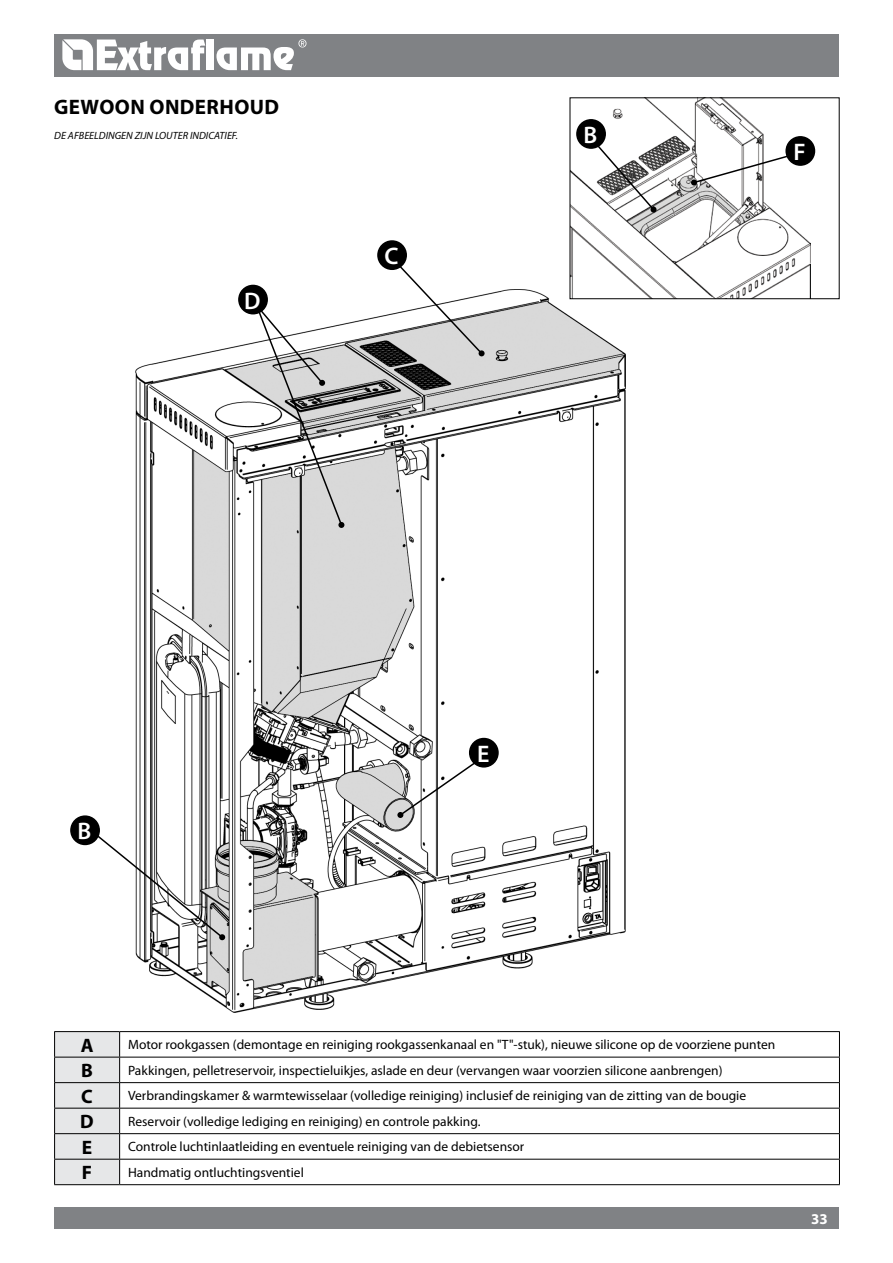
<style>
.page{position:relative;width:893px;height:1263px;background:#fff}
.page>*{position:absolute;margin:0;border:0;box-sizing:border-box;transform-origin:0 0}
.t1{font:600 24px "Myriad Pro";color:#fff}
.t2{font:700 21px "Myriad Pro";letter-spacing:.02em;color:#000}
.t3{font:700 19.5px "Myriad Pro";color:#000}
.t4{font:700 15px "Myriad Pro";color:#fff}
.t5{font:13.5px "Myriad Pro";color:#000}
.t6{font:italic 10.5px "Myriad Pro";color:#000}
</style>
<div class="page">
<img style="left:136px;top:290px;width:489px;height:723px">
<svg style="left:92px;top:830px;width:133px;height:110px"></svg>
<svg style="left:397px;top:760px;width:81px;height:58px"></svg>
<div style="left:470px;top:738px;width:28px;height:29px;background:#000;border-radius:50%"></div>
<div style="left:469px;top:738px;width:30px;height:29px;border:2px solid #000;border-radius:50%"></div>
<svg style="left:254px;top:303px;width:90px;height:225px"></svg>
<div style="left:239px;top:285px;width:28px;height:29px;background:#000;border-radius:50%"></div>
<div style="left:238px;top:285px;width:30px;height:29px;border:2px solid #000;border-radius:50%"></div>
<div style="left:71px;top:816px;width:28px;height:28px;background:#000;border-radius:50%"></div>
<div style="left:70px;top:815px;width:30px;height:30px;border:2px solid #000;border-radius:50%"></div>
<div style="left:378px;top:241px;width:28px;height:28px;background:#000;border-radius:50%"></div>
<div style="left:377px;top:240px;width:30px;height:30px;border:2px solid #000;border-radius:50%"></div>
<svg style="left:396px;top:262px;width:89px;height:94px"></svg>
<img style="left:572px;top:100px;width:238px;height:197px">
<svg style="left:592px;top:140px;width:65px;height:73px"></svg>
<svg style="left:691px;top:151px;width:111px;height:34px"></svg>
<div style="left:577px;top:120px;width:28px;height:28px;background:#000;border-radius:50%"></div>
<div style="left:576px;top:119px;width:30px;height:30px;border:2px solid #000;border-radius:50%"></div>
<div style="left:786px;top:137px;width:28px;height:28px;background:#000;border-radius:50%"></div>
<div style="left:785px;top:136px;width:30px;height:30px;border:2px solid #000;border-radius:50%"></div>
<div style="left:54px;top:34px;width:785px;height:43px;background:#808285"></div>
<svg style="left:62px;top:39px;width:143px;height:31px"></svg>
<div style="left:207px;top:40px;width:7px;height:30px;background:#fff"></div>
<svg style="left:216px;top:39px;width:90px;height:31px"></svg>
<div style="left:54px;top:1208px;width:785px;height:21px;background:#808285"></div>
<hr style="left:120px;top:1031px;width:720px;height:1px;background:#000">
<hr style="left:120px;top:1057px;width:720px;height:1px;background:#000">
<hr style="left:120px;top:1082px;width:720px;height:1px;background:#000">
<hr style="left:120px;top:1108px;width:720px;height:1px;background:#000">
<hr style="left:120px;top:1133px;width:720px;height:1px;background:#000">
<hr style="left:120px;top:1159px;width:720px;height:1px;background:#000">
<svg style="left:54px;top:1031px;width:66px;height:153px;background:#d6d7d8"></svg>
<svg style="left:839px;top:1032px;width:1px;height:152px"></svg>
<hr style="left:54px;top:1184px;width:66px;height:1px;background:#000">
<hr style="left:120px;top:1184px;width:720px;height:1px;background:#000">
<h2 class="t2" style="left:54px;top:93px;width:227px">GEWOON ONDERHOUD</h2>
<p class="t6" style="left:54px;top:129px;width:185px">DE AFBEELDINGEN ZIJN LO UTER INDICATIEF.</p>
<h1 class="t1" style="left:244px;top:285px;width:18px">D</h1>
<h1 class="t1" style="left:384px;top:241px;width:16px">C</h1>
<h1 class="t1" style="left:583px;top:120px;width:15px">B</h1>
<h1 class="t1" style="left:794px;top:137px;width:14px">F</h1>
<h1 class="t1" style="left:78px;top:816px;width:15px">B</h1>
<h1 class="t1" style="left:477px;top:738px;width:14px">E</h1>
<h3 class="t3" style="left:81px;top:1032px;width:13px">A</h3>
<p class="t5" style="left:128px;top:1036px;width:649px">Motor rookgassen (demontage en reiniging rookgassenkanaal en "t"-stuk), nieuwe silicone op de voorziene punten</p>
<h3 class="t3" style="left:81px;top:1058px;width:11px">B</h3>
<p class="t5" style="left:128px;top:1062px;width:596px">Pakkingen, pelletreservoir, inspectieluikjes, aslade en deur (vervangen waar voorzien silicone aanbrengen)</p>
<h3 class="t3" style="left:81px;top:1083px;width:12px">C</h3>
<p class="t5" style="left:128px;top:1087px;width:620px">Verbrandingskamer &amp; warmtewisselaar (volledige reiniging) inclusief de reiniging van de zitting van de bougie</p>
<h3 class="t3" style="left:80px;top:1109px;width:13px">D</h3>
<p class="t5" style="left:128px;top:1113px;width:354px">Reservoir (volledige lediging en reiniging) en controle pakking.</p>
<h3 class="t3" style="left:82px;top:1134px;width:10px">E</h3>
<p class="t5" style="left:128px;top:1138px;width:398px">Controle luchtinlaatleiding en eventuele reiniging van de debietsensor</p>
<h3 class="t3" style="left:82px;top:1160px;width:10px">F</h3>
<p class="t5" style="left:128px;top:1164px;width:177px">Handmatig ontluchtingsventiel</p>
<p class="t4" style="left:811px;top:1209px;width:18px">33</p>
</div>
